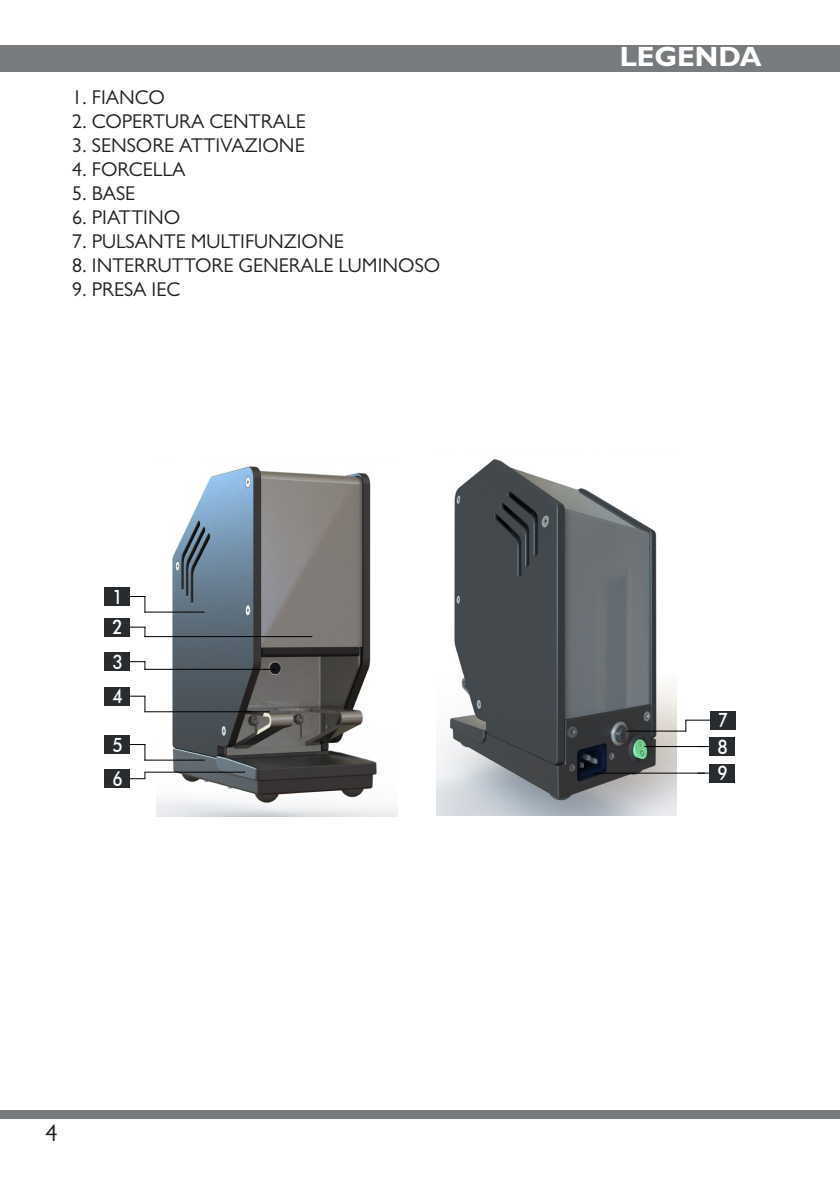
<style>
.page{position:relative;width:840px;height:1191px;background:#fff}
.page>*{position:absolute;margin:0;border:0;box-sizing:border-box;transform-origin:0 0}
.t1{font:700 28px "Gill Sans";color:#fff}
.t2{font:24px "Gill Sans";color:#231f20}
.t3{font:20px "Gill Sans";color:#231f20}
.t4{font:500 20px "Futura BT";color:#fff;scale:.86 1}
</style>
<div class="page">
<div style="left:0;top:46px;width:839px;height:26px;background:#777b7d"></div>
<div style="left:0;top:1110px;width:839px;height:9px;background:#777b7d"></div>
<img style="left:436px;top:459px;width:240px;height:356px">
<img style="left:157px;top:466px;width:240px;height:350px">
<hr style="left:144px;top:611px;width:61px;height:1px;background:#000">
<svg style="left:130px;top:596px;width:15px;height:16px"></svg>
<div style="left:104px;top:587px;width:26px;height:19px;background:#292c2f"></div>
<hr style="left:144px;top:711px;width:126px;height:1px;background:#000">
<svg style="left:124px;top:695px;width:21px;height:17px"></svg>
<div style="left:104px;top:687px;width:26px;height:18px;background:#292c2f"></div>
<hr style="left:144px;top:759px;width:61px;height:1px;background:#000">
<svg style="left:130px;top:744px;width:15px;height:16px"></svg>
<div style="left:104px;top:735px;width:26px;height:19px;background:#292c2f"></div>
<hr style="left:144px;top:771px;width:101px;height:1px;background:#000">
<svg style="left:130px;top:772px;width:15px;height:7px"></svg>
<div style="left:104px;top:769px;width:26px;height:19px;background:#292c2f"></div>
<hr style="left:144px;top:636px;width:168px;height:1px;background:#000">
<svg style="left:124px;top:626px;width:21px;height:11px"></svg>
<div style="left:104px;top:618px;width:26px;height:18px;background:#292c2f"></div>
<hr style="left:144px;top:669px;width:131px;height:1px;background:#000">
<svg style="left:130px;top:661px;width:15px;height:9px"></svg>
<div style="left:104px;top:652px;width:26px;height:19px;background:#292c2f"></div>
<hr style="left:625px;top:730px;width:61px;height:1px;background:#000">
<hr style="left:685px;top:719px;width:43px;height:1px;background:#000">
<div style="left:709px;top:711px;width:26px;height:18px;background:#292c2f"></div>
<hr style="left:644px;top:746px;width:60px;height:1px;background:#000">
<hr style="left:697px;top:746px;width:31px;height:1px;background:#000">
<div style="left:709px;top:737px;width:25px;height:19px;background:#292c2f"></div>
<hr style="left:593px;top:772px;width:111px;height:1px;background:#000">
<hr style="left:697px;top:772px;width:31px;height:1px;background:#000">
<div style="left:709px;top:764px;width:25px;height:18px;background:#292c2f"></div>
<p class="t3" style="left:72px;top:86px;width:94px">1. FIANCO</p>
<p class="t3" style="left:72px;top:110px;width:235px">2. COPERTURA CENTRALE</p>
<p class="t3" style="left:72px;top:134px;width:234px">3. SENSORE ATTIVAZIONE</p>
<p class="t3" style="left:72px;top:158px;width:115px">4. FORCELLA</p>
<p class="t3" style="left:72px;top:182px;width:65px">5. BASE</p>
<p class="t3" style="left:72px;top:206px;width:110px">6. PIATTINO</p>
<p class="t3" style="left:72px;top:230px;width:273px">7. PULSANTE MULTIFUNZIONE</p>
<p class="t3" style="left:72px;top:254px;width:369px">8. INTERRUTTORE GENERALE LUMINOSO</p>
<p class="t3" style="left:72px;top:278px;width:110px">9. PRESA IEC</p>
<p class="t4" style="left:112px;top:584px;width:14px">1</p>
<p class="t4" style="left:112px;top:615px;width:14px">2</p>
<p class="t4" style="left:112px;top:649px;width:14px">3</p>
<p class="t4" style="left:112px;top:684px;width:14px">4</p>
<p class="t4" style="left:112px;top:732px;width:14px">5</p>
<p class="t4" style="left:112px;top:766px;width:14px">6</p>
<p class="t2" style="left:45px;top:1119px;width:13px">4</p>
<p class="t1" style="left:619px;top:39px;width:143px">LEGENDA</p>
<p class="t4" style="left:717px;top:708px;width:14px">7</p>
<p class="t4" style="left:717px;top:734px;width:14px">8</p>
<p class="t4" style="left:717px;top:761px;width:14px">9</p>
</div>
